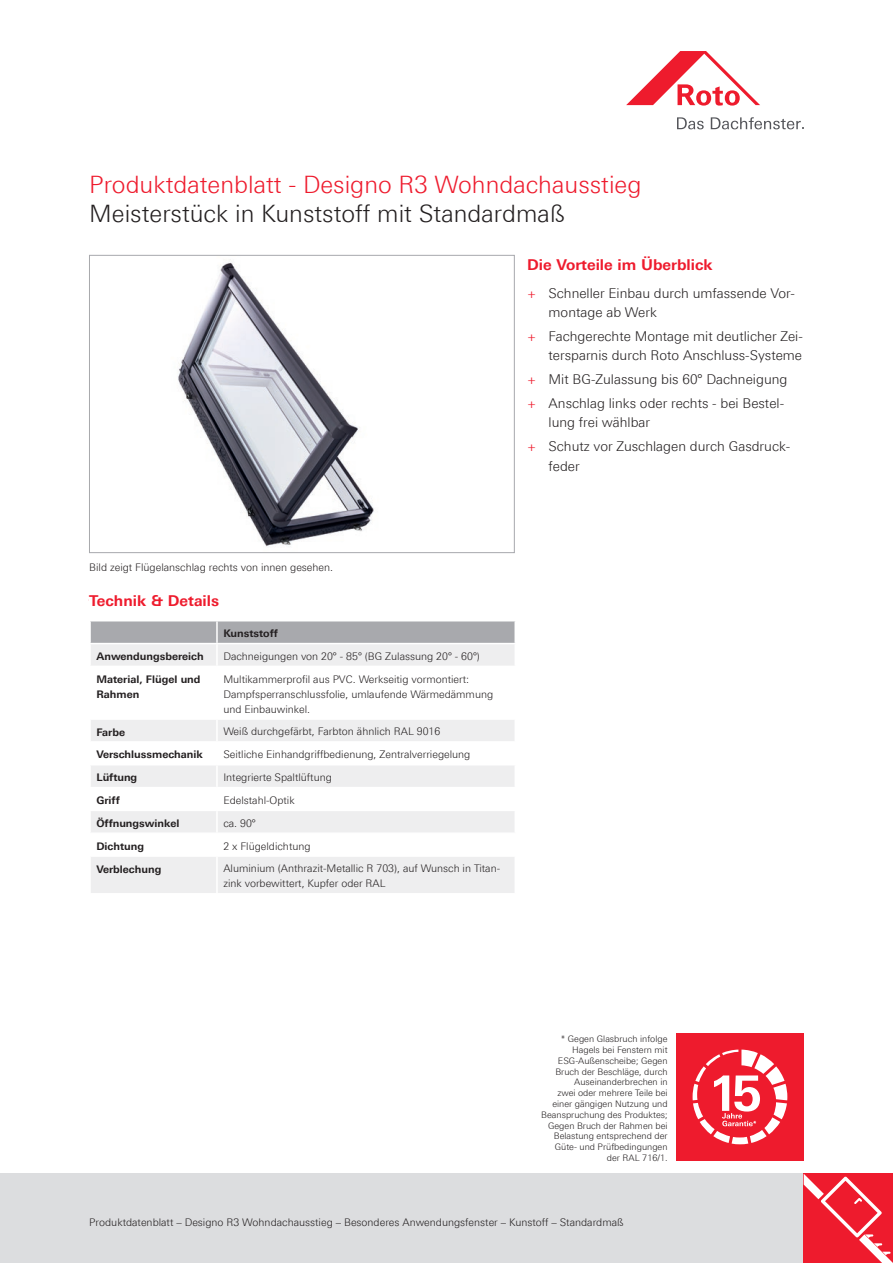
<style>
.page{position:relative;width:893px;height:1263px;background:#fff}
.page>*{position:absolute;margin:0;border:0;box-sizing:border-box;transform-origin:0 0}
.t1{font:300 24px "LT Univers Basic";color:#ee1b2d}
.t2{font:300 24px "LT Univers Basic";color:#231f20}
.t3{font:700 15px "LT Univers Basic";color:#ee1b2d}
.t4{font:300 13.5px/19.5px "LT Univers Basic";color:#231f20}
.t5{font:300 10.5px/15px "LT Univers Basic";color:#231f20}
.t6{font:700 10.5px/15px "LT Univers Basic";color:#231f20}
.t7{font:300 9px/10.8px "LT Univers Basic";color:#231f20;text-align:right}
.s1{color:#ee1b2d}
</style>
<div class="page">
<div style="left:0;top:1174px;width:893px;height:89px;background:#dcdddf"></div>
<svg style="left:626px;top:51px;width:134px;height:55px"></svg>
<svg style="left:677px;top:117px;width:27px;height:12px"></svg>
<svg style="left:711px;top:117px;width:93px;height:12px"></svg>
<img style="left:178px;top:259px;width:196px;height:288px">
<div style="left:89px;top:255px;width:425px;height:298px;border:1px solid #a8a9ad"></div>
<svg style="left:804px;top:1174px;width:89px;height:89px;background:#f03a49"></svg>
<svg style="left:91px;top:621px;width:423px;height:22px;background:#aaabaf"></svg>
<div style="left:91px;top:644px;width:423px;height:249px;background:#eeeeef"></div>
<svg style="left:91px;top:667px;width:423px;height:188px"></svg>
<hr style="left:216px;top:621px;width:2px;height:22px;background:#fff">
<hr style="left:216px;top:644px;width:2px;height:22px;background:#fff">
<hr style="left:89px;top:666px;width:128px;height:1px;background:#fff">
<hr style="left:217px;top:666px;width:299px;height:1px;background:#fff">
<hr style="left:216px;top:667px;width:2px;height:51px;background:#fff">
<hr style="left:89px;top:718px;width:128px;height:2px;background:#fff">
<hr style="left:217px;top:718px;width:299px;height:2px;background:#fff">
<hr style="left:216px;top:720px;width:2px;height:21px;background:#fff">
<hr style="left:89px;top:741px;width:128px;height:2px;background:#fff">
<hr style="left:217px;top:741px;width:299px;height:2px;background:#fff">
<hr style="left:216px;top:743px;width:2px;height:21px;background:#fff">
<hr style="left:89px;top:764px;width:128px;height:1px;background:#fff">
<hr style="left:217px;top:764px;width:299px;height:1px;background:#fff">
<hr style="left:216px;top:765px;width:2px;height:22px;background:#fff">
<hr style="left:89px;top:787px;width:128px;height:1px;background:#fff">
<hr style="left:217px;top:787px;width:299px;height:1px;background:#fff">
<hr style="left:216px;top:788px;width:2px;height:22px;background:#fff">
<hr style="left:89px;top:810px;width:128px;height:1px;background:#fff">
<hr style="left:217px;top:810px;width:299px;height:1px;background:#fff">
<hr style="left:216px;top:811px;width:2px;height:21px;background:#fff">
<hr style="left:89px;top:832px;width:128px;height:2px;background:#fff">
<hr style="left:217px;top:832px;width:299px;height:2px;background:#fff">
<hr style="left:216px;top:834px;width:2px;height:21px;background:#fff">
<hr style="left:89px;top:855px;width:128px;height:2px;background:#fff">
<hr style="left:217px;top:855px;width:299px;height:2px;background:#fff">
<hr style="left:216px;top:857px;width:2px;height:36px;background:#fff">
<div style="left:676px;top:1033px;width:128px;height:128px;background:#ee1b2d"></div>
<svg style="left:693px;top:1049px;width:94px;height:95px"></svg>
<h1 class="t1" style="left:89px;top:170px;width:554px">Produktdatenblatt - Designo R3 Wohndachausstieg</h1>
<h1 class="t2" style="left:89px;top:199px;width:477px">Meisterstück in Kunststoff mit Standardmaß</h1>
<h2 class="t3" style="left:527px;top:255px;width:187px">Die Vorteile im Überblick</h2>
<p class="t4" style="left:549px;top:283px;width:248px;text-indent:-21px"><span class="s1">+</span> Schneller Einbau durch umfassende Vor&shy;montage ab Werk</p>
<p class="t4" style="left:527px;top:326px;width:277px;text-align:right"><span class="s1">+</span> Fachgerechte Montage mit deutlicher Zei&shy;tersparnis durch Roto Anschluss-Systeme</p>
<p class="t4" style="left:527px;top:367px;width:262px;line-height:23.7px"><span class="s1">+</span> Mit BG-Zulassung bis 60° Dachneigung <span class="s1">+</span> Anschlag links oder rechts - bei Bestel-</p>
<p class="t4" style="left:527px;top:410px;width:265px;line-height:23.7px;text-indent:21px">lung frei wählbar<br><span class="s1">+</span> Schutz vor Zuschlagen durch Gasdruck-</p>
<p class="t4" style="left:549px;top:456px;width:33px">feder</p>
<p class="t5" style="left:89px;top:560px;width:245px">Bild zeigt Flügelanschlag rechts von innen gesehen.</p>
<h2 class="t3" style="left:89px;top:592px;width:131px">Technik &amp; Details</h2>
<h2 class="t3" style="left:89px;top:595px;width:185px">Tab. 1: Technik &amp; Details</h2>
<p class="t6" style="left:223px;top:626px;width:56px">Kunststoff</p>
<p class="t6" style="left:96px;top:649px;width:109px">Anwendungsbereich</p>
<p class="t5" style="left:223px;top:648px;width:258px">Dachneigungen von 20° - 85° (BG Zulassung 20° - 60°)</p>
<p class="t6" style="left:96px;top:671px;width:106px">Material, Flügel und<br>Rahmen</p>
<p class="t5" style="left:223px;top:671px;width:271px">Multikammerprofil aus PVC. Werkseitig vormontiert:<br>Dampfsperranschlussfolie, umlaufende Wärmedämmung und Einbauwinkel.</p>
<p class="t6" style="left:96px;top:724px;width:30px">Farbe</p>
<p class="t5" style="left:223px;top:724px;width:218px">Weiß durchgefärbt, Farbton ähnlich RAL 9016</p>
<p class="t6" style="left:96px;top:747px;width:108px">Verschlussmechanik</p>
<p class="t5" style="left:223px;top:747px;width:249px">Seitliche Einhandgriffbedienung, Zentralverriegelung</p>
<p class="t6" style="left:96px;top:770px;width:42px">Lüftung</p>
<p class="t5" style="left:223px;top:770px;width:110px">Integrierte Spaltlüftung</p>
<p class="t6" style="left:96px;top:793px;width:25px">Griff</p>
<p class="t5" style="left:223px;top:792px;width:73px">Edelstahl-Optik</p>
<p class="t6" style="left:96px;top:815px;width:84px">Öffnungswinkel</p>
<p class="t5" style="left:223px;top:815px;width:34px">ca. 90°</p>
<p class="t6" style="left:96px;top:838px;width:49px">Dichtung</p>
<p class="t5" style="left:223px;top:838px;width:89px">2 x Flügeldichtung</p>
<p class="t6" style="left:96px;top:861px;width:66px">Verblechung</p>
<p class="t5" style="left:223px;top:861px;width:278px">Aluminium (Anthrazit-Metallic R 703), auf Wunsch in Titan&shy;zink vorbewittert, Kupfer oder RAL</p>
<p class="t7" style="left:541px;top:1033px;width:128px">* Gegen Glasbruch infolge<br>Hagels bei Fenstern mit<br>ESG-Außenscheibe; Gegen<br>Bruch der Beschläge, durch<br>Auseinanderbrechen in<br>zwei oder mehrere Teile bei einer gängigen Nutzung und<br>Beanspruchung des Produktes;<br>Gegen Bruch der Rahmen bei<br>Belastung entsprechend der<br>Güte- und Prüfbedingungen der RAL 716/1.</p>
<p class="t5" style="left:89px;top:1215px;width:536px">Produktdatenblatt – Designo R3 Wohndachausstieg – Besonderes Anwendungsfenster – Kunstoff – Standardmaß</p>
</div>
